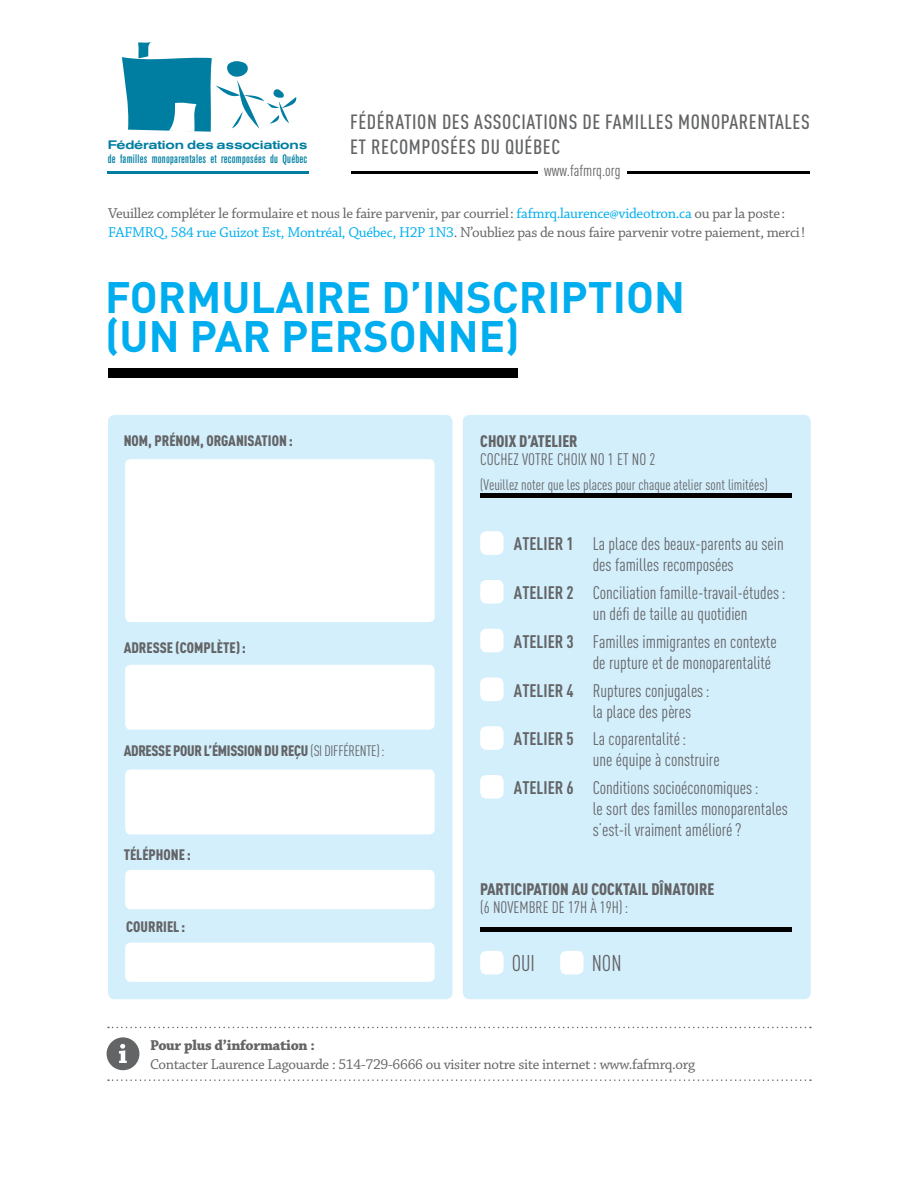
<style>
.page{position:relative;width:918px;height:1188px;background:#fff}
.page>*{position:absolute;margin:0;border:0;box-sizing:border-box;transform-origin:0 0}
.t1{font:700 43.5px/39px "DIN";color:#00aeef}
.t2{font:22.5px "DIN Cond";color:#636466}
.t3{font:500 20.4px/24.5px "DIN Cond";letter-spacing:.03em;color:#636466}
.t4{font:18px/21px "DIN Cond";color:#636466}
.t5{font:900 16.5px "DIN Cond";color:#636466}
.t6{font:16.5px "DIN Cond";color:#636466}
.t7{font:15.9px "DIN Cond";color:#636466}
.t8{font:15px/19.5px "Chaparral Pro";letter-spacing:-.02em;color:#636466}
.t9{font:900 15px "DIN Cond";color:#636466}
.t10{font:15px "DIN Cond";color:#636466}
.t11{font:900 15px "DIN Cond";letter-spacing:-.02em;color:#636466}
.t12{font:700 15px "Chaparral Pro";letter-spacing:-.02em;color:#636466}
.t13{font:500 condensed 12.15px "Akzidenz Grotesk BE";letter-spacing:.025em;color:#007ea2}
.t14{font:500 expanded 12.15px "Akzidenz Grotesk BE";letter-spacing:-.015em;color:#007ea2}
.s1{color:#00aeef}
.s2{font-weight:400}
.s3{font-weight:700}
</style>
<div class="page">
<div style="left:108px;top:415px;width:345px;height:584px;background:#d4effc;border-radius:7px"></div>
<div style="left:463px;top:415px;width:348px;height:584px;background:#d4effc;border-radius:7px"></div>
<div style="left:108px;top:368px;width:410px;height:10px;background:#000"></div>
<div style="left:125px;top:459px;width:310px;height:163px;background:#fff;border-radius:5px"></div>
<div style="left:125px;top:665px;width:310px;height:65px;background:#fff;border-radius:5px"></div>
<div style="left:125px;top:770px;width:310px;height:64px;background:#fff;border-radius:5px"></div>
<div style="left:125px;top:870px;width:310px;height:39px;background:#fff;border-radius:5px"></div>
<div style="left:125px;top:943px;width:310px;height:39px;background:#fff;border-radius:5px"></div>
<svg style="left:108px;top:1027px;width:703px;height:1px"></svg>
<svg style="left:108px;top:1079px;width:703px;height:2px"></svg>
<div style="left:107px;top:1037px;width:32px;height:33px;background:#636466;border-radius:50%"></div>
<svg style="left:119px;top:1044px;width:8px;height:19px"></svg>
<div style="left:480px;top:531px;width:24px;height:24px;background:#fff;border-radius:6px"></div>
<div style="left:480px;top:580px;width:24px;height:24px;background:#fff;border-radius:6px"></div>
<div style="left:480px;top:629px;width:24px;height:23px;background:#fff;border-radius:6px"></div>
<div style="left:480px;top:677px;width:24px;height:24px;background:#fff;border-radius:6px"></div>
<div style="left:480px;top:726px;width:24px;height:24px;background:#fff;border-radius:6px"></div>
<div style="left:480px;top:775px;width:24px;height:24px;background:#fff;border-radius:6px"></div>
<div style="left:480px;top:951px;width:24px;height:23px;background:#fff;border-radius:6px"></div>
<div style="left:560px;top:951px;width:24px;height:23px;background:#fff;border-radius:6px"></div>
<hr style="left:480px;top:928px;width:312px;height:4px;background:#000">
<div style="left:480px;top:493px;width:312px;height:5px;background:#000"></div>
<hr style="left:351px;top:171px;width:459px;height:3px;background:#000">
<div style="left:538px;top:163px;width:89px;height:18px;background:#fff"></div>
<svg style="left:122px;top:42px;width:175px;height:90px"></svg>
<hr style="left:107px;top:172px;width:202px;height:2px;background:#007ea2">
<p class="t14" style="left:108px;top:138px;width:201px">Fédération des associations</p>
<p class="t13" style="left:108px;top:152px;width:201px">de familles monoparentales et recomposées du Québec</p>
<p class="t3" style="left:350px;top:109px;width:461px">FÉDÉRATION DES ASSOCIATIONS DE FAMILLES MONOPARENTALES<br>ET RECOMPOSÉES DU QUÉBEC</p>
<p class="t7" style="left:544px;top:161px;width:78px">www.fafmrq.org</p>
<p class="t8" style="left:108px;top:204px;width:699px">Veuillez compléter le formulaire et nous le faire parvenir, par courriel: <span class="s1">fafmrq.laurence@videotron.ca</span> ou par la poste:<br><span class="s1">FAFMRQ, 584 rue Guizot Est, Montréal, Québec, H2P 1N3</span>. N’oubliez pas de nous faire parvenir votre paiement, merci!</p>
<h1 class="t1" style="left:105px;top:276px;width:581px">FORMULAIRE D’INSCRIPTION (UN PAR PERSONNE)</h1>
<p class="t9" style="left:124px;top:431px;width:171px">NOM, PRÉNOM, ORGANISATION :</p>
<p class="t9" style="left:124px;top:638px;width:124px">ADRESSE (COMPLÈTE) :</p>
<p class="t11" style="left:124px;top:741px;width:262px">ADRESSE POUR L’ÉMISSIONDU REÇU <span class="s2">(SI DIFFÉRENTE):</span></p>
<p class="t9" style="left:124px;top:845px;width:69px">TÉLÉPHONE :</p>
<p class="t9" style="left:126px;top:917px;width:61px">COURRIEL :</p>
<p class="t5" style="left:480px;top:431px;width:99px">CHOIX D’ATELIER</p>
<p class="t6" style="left:480px;top:449px;width:177px">COCHEZ VOTRE CHOIX NO 1 ET NO 2</p>
<p class="t10" style="left:480px;top:476px;width:289px">(Veuillez noter que les places pour chaque atelier sont limitées)</p>
<p class="t4" style="left:593px;top:533px;width:193px;text-indent:-79px"><span class="s3">ATELIER 1</span> La place des beaux-parents au sein des familles recomposées</p>
<p class="t4" style="left:593px;top:582px;width:194px;text-indent:-79px"><span class="s3">ATELIER 2</span> Conciliation famille-travail-études: un défi de taille au quotidien</p>
<p class="t4" style="left:593px;top:631px;width:185px;text-indent:-79px"><span class="s3">ATELIER 3</span> Familles immigrantes en contexte de rupture et de monoparentalité</p>
<p class="t4" style="left:593px;top:680px;width:118px;text-indent:-79px"><span class="s3">ATELIER 4</span> Ruptures conjugales: la place des pères</p>
<p class="t4" style="left:593px;top:728px;width:128px;text-indent:-79px"><span class="s3">ATELIER 5</span> La coparentalité:<br>une équipe à construire</p>
<p class="t4" style="left:593px;top:777px;width:197px;text-indent:-79px"><span class="s3">ATELIER 6</span> Conditions socioéconomiques:<br>le sort des familles monoparentales s’est-il vraiment amélioré?</p>
<p class="t5" style="left:480px;top:878px;width:236px">PARTICIPATION AU COCKTAIL DÎNATOIRE</p>
<p class="t6" style="left:480px;top:897px;width:150px">(6 NOVEMBRE DE 17H À 19H) :</p>
<p class="t2" style="left:512px;top:950px;width:25px">OUI</p>
<p class="t2" style="left:592px;top:950px;width:31px">NON</p>
<p class="t12" style="left:150px;top:1036px;width:166px">Pour plus d’information :</p>
<p class="t8" style="left:150px;top:1055px;width:547px">Contacter Laurence Lagouarde : 514-729-6666 ou visiter notre site internet : www.fafmrq.org</p>
</div>
